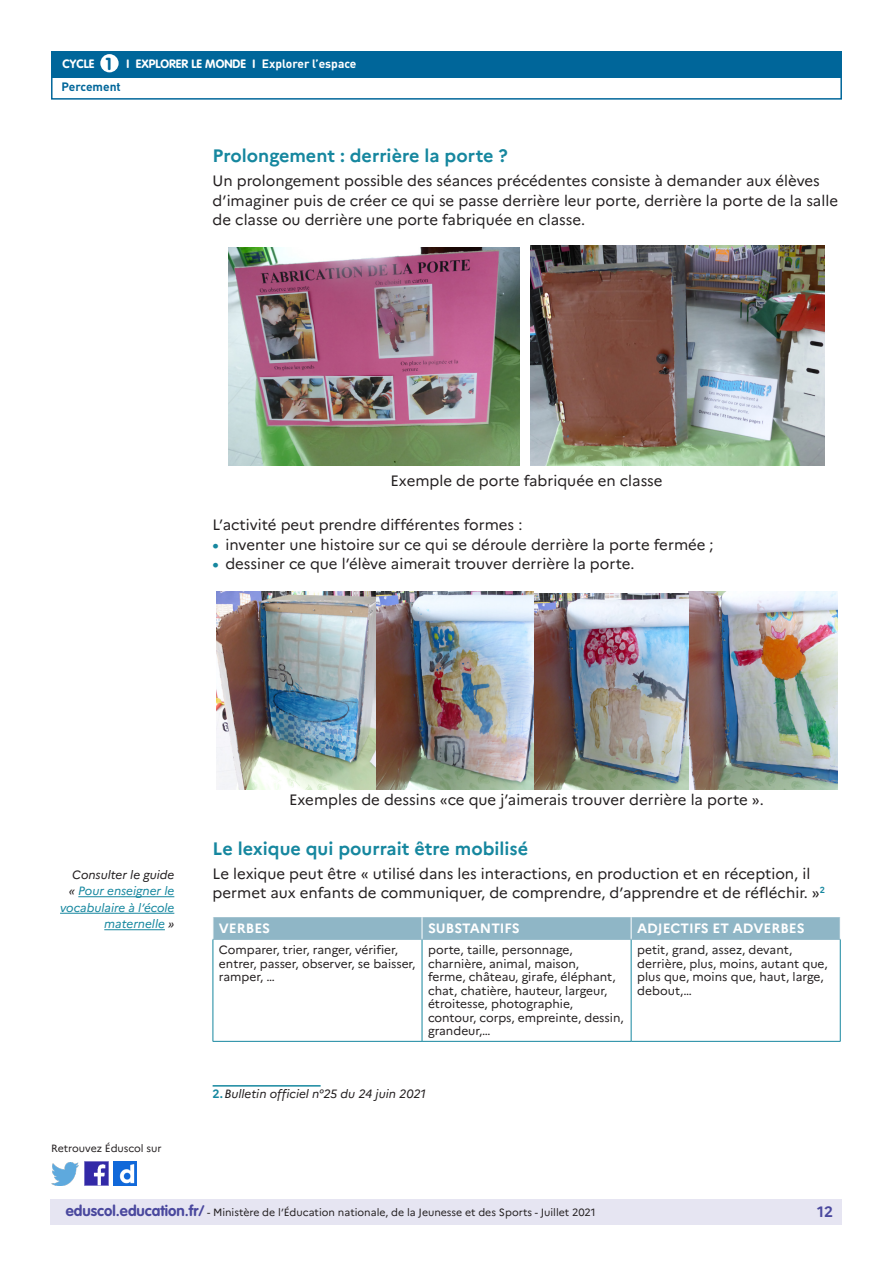
<style>
.page{position:relative;width:893px;height:1263px;background:#fff}
.page>*{position:absolute;margin:0;border:0;box-sizing:border-box;transform-origin:0 0}
._04_Titre_de_niveau{font:700 18px "Marianne";color:#16879f}
.t1{font:700 17.25px "VAG Rounded Std";color:#00669a}
._06_Texte_courant{font:15px/19.5px "Marianne";color:#231f20}
.t2{font:700 15px "Marianne";color:#4a489e}
.Titre_têtière_tablea{font:700 13.5px "Marianne";color:#fff}
.Texte_courant_tablea{font:12px/13.5px "Marianne";color:#231f20}
._07_Texte_en_marge{font:italic 12px/16.5px "Marianne";color:#16879f;text-align:right}
.t3{font:italic 12px "Marianne";color:#231f20}
.t4{font:700 12px "VAG Rounded Std";color:#fff}
.t5{font:700 12px "DIN Pro";color:#fff}
.t6{font:700 12px "DIN Pro";color:#00669a}
.t7{font:10.5px "Marianne";color:#231f20}
.s1{font-weight:700;color:#16879f}
.s2{color:#231f20}
.s3{font-weight:700;font-style:normal;color:#16879f}
.s4{font-family:"VAG Rounded Std";font-weight:700;font-size:15px;color:#4a489e}
</style>
<div class="page">
<div style="left:50px;top:1199px;width:791px;height:26px;background:#e6e5f2"></div>
<div style="left:51px;top:51px;width:791px;height:27px;background:#00669a"></div>
<div style="left:100px;top:54px;width:19px;height:18px;background:#fff;border-radius:50%"></div>
<div style="left:51px;top:75px;width:791px;height:25px;border:2px solid #00669a"></div>
<img style="left:85px;top:1162px;width:23px;height:23px">
<img style="left:51px;top:1163px;width:28px;height:22px">
<img style="left:114px;top:1162px;width:23px;height:23px">
<hr style="left:422px;top:940px;width:1px;height:101px;background:#16879f">
<hr style="left:631px;top:940px;width:1px;height:101px;background:#16879f">
<div style="left:213px;top:917px;width:628px;height:22px;background:#8fb6c6"></div>
<hr style="left:213px;top:939px;width:209px;height:1px;background:#8fb6c6">
<hr style="left:422px;top:939px;width:209px;height:1px;background:#8fb6c6">
<hr style="left:631px;top:939px;width:209px;height:1px;background:#8fb6c6">
<hr style="left:213px;top:940px;width:1px;height:101px;background:#16879f">
<hr style="left:840px;top:940px;width:1px;height:101px;background:#16879f">
<hr style="left:213px;top:1041px;width:209px;height:1px;background:#16879f">
<hr style="left:422px;top:1041px;width:209px;height:1px;background:#16879f">
<hr style="left:631px;top:1041px;width:209px;height:1px;background:#16879f">
<hr style="left:213px;top:1085px;width:108px;height:1px;background:#16879f">
<img style="left:531px;top:245px;width:294px;height:220px">
<img style="left:229px;top:247px;width:290px;height:218px">
<img style="left:688px;top:591px;width:149px;height:198px">
<img style="left:534px;top:593px;width:154px;height:196px">
<img style="left:217px;top:591px;width:317px;height:198px">
<hr style="left:78px;top:896px;width:96px;height:1px;background:#16879f">
<hr style="left:60px;top:913px;width:114px;height:1px;background:#16879f">
<hr style="left:104px;top:929px;width:61px;height:1px;background:#16879f">
<p class="t1" style="left:106px;top:53px;width:8px">1</p>
<p class="t5" style="left:262px;top:56px;width:96px">Explorer l’espace</p>
<p class="t6" style="left:61px;top:79px;width:61px">Percement</p>
<p class="t4" style="left:63px;top:57px;width:33px">CYCLE</p>
<p class="t4" style="left:127px;top:57px;width:130px">I EXPLORER LE MONDE I</p>
<p class="_04_Titre_de_niveau" style="left:213px;top:145px;width:297px">Prolongement : derrière la porte ?</p>
<p class="_06_Texte_courant" style="left:213px;top:171px;width:627px">Un prolongement possible des séances précédentes consiste à demander aux élèves d’imaginer puis de créer ce qui se passe derrière leur porte, derrière la porte de la salle de classe ou derrière une porte fabriquée en classe.</p>
<p class="_06_Texte_courant" style="left:390px;top:471px;width:274px">Exemple de porte fabriquée en classe</p>
<p class="_06_Texte_courant" style="left:213px;top:515px;width:311px">L’activité peut prendre différentes formes :</p>
<p class="_06_Texte_courant" style="left:213px;top:535px;width:503px"><span class="s1">•</span> inventer une histoire sur ce qui se déroule derrière la porte fermée ;</p>
<p class="_06_Texte_courant" style="left:213px;top:554px;width:424px"><span class="s1">•</span> dessiner ce que l’élève aimerait trouver derrière la porte.</p>
<p class="_07_Texte_en_marge" style="left:60px;top:866px;width:116px"><span class="s2">Consulter le guide<br>«</span> Pour enseigner le vocabulaire à l’école maternelle <span class="s2">»</span></p>
<p class="t7" style="left:51px;top:1142px;width:112px">Retrouvez Éduscol sur</p>
<p class="_06_Texte_courant" style="left:289px;top:790px;width:476px">Exemples de dessins «ce que j’aimerais trouver derrière la porte ».</p>
<p class="_04_Titre_de_niveau" style="left:213px;top:838px;width:317px">Le lexique qui pourrait être mobilisé</p>
<p class="_06_Texte_courant" style="left:213px;top:864px;width:614px">Le lexique peut être « utilisé dans les interactions, en production et en réception, il permet aux enfants de communiquer, de comprendre, d’apprendre et de réfléchir. »<sup>2</sup></p>
<p class="Titre_têtière_tablea" style="left:219px;top:920px;width:53px">VERBES</p>
<p class="Titre_têtière_tablea" style="left:428px;top:920px;width:93px">SUBSTANTIFS</p>
<p class="Titre_têtière_tablea" style="left:637px;top:920px;width:169px">ADJECTIFS ET ADVERBES</p>
<p class="Texte_courant_tablea" style="left:219px;top:943px;width:198px">Comparer, trier, ranger, vérifier, entrer, passer, observer, se baisser, ramper, …</p>
<p class="Texte_courant_tablea" style="left:428px;top:943px;width:197px">porte, taille, personnage, charnière, animal, maison,<br>ferme, château, girafe, éléphant, chat, chatière, hauteur, largeur, étroitesse, photographie, contour, corps, empreinte, dessin, grandeur,…</p>
<p class="Texte_courant_tablea" style="left:637px;top:943px;width:192px">petit, grand, assez, devant, derrière, plus, moins, autant que, plus que, moins que, haut, large, debout,…</p>
<p class="t3" style="left:213px;top:1086px;width:215px"><span class="s3">2.</span>Bulletin officiel n°25 du 24 juin 2021</p>
<p class="t7" style="left:66px;top:1206px;width:531px"><span class="s4">eduscol.education.fr/</span> - Ministère de l’Éducation nationale, de la Jeunesse et des Sports - Juillet 2021</p>
<p class="t2" style="left:817px;top:1202px;width:17px">12</p>
</div>
